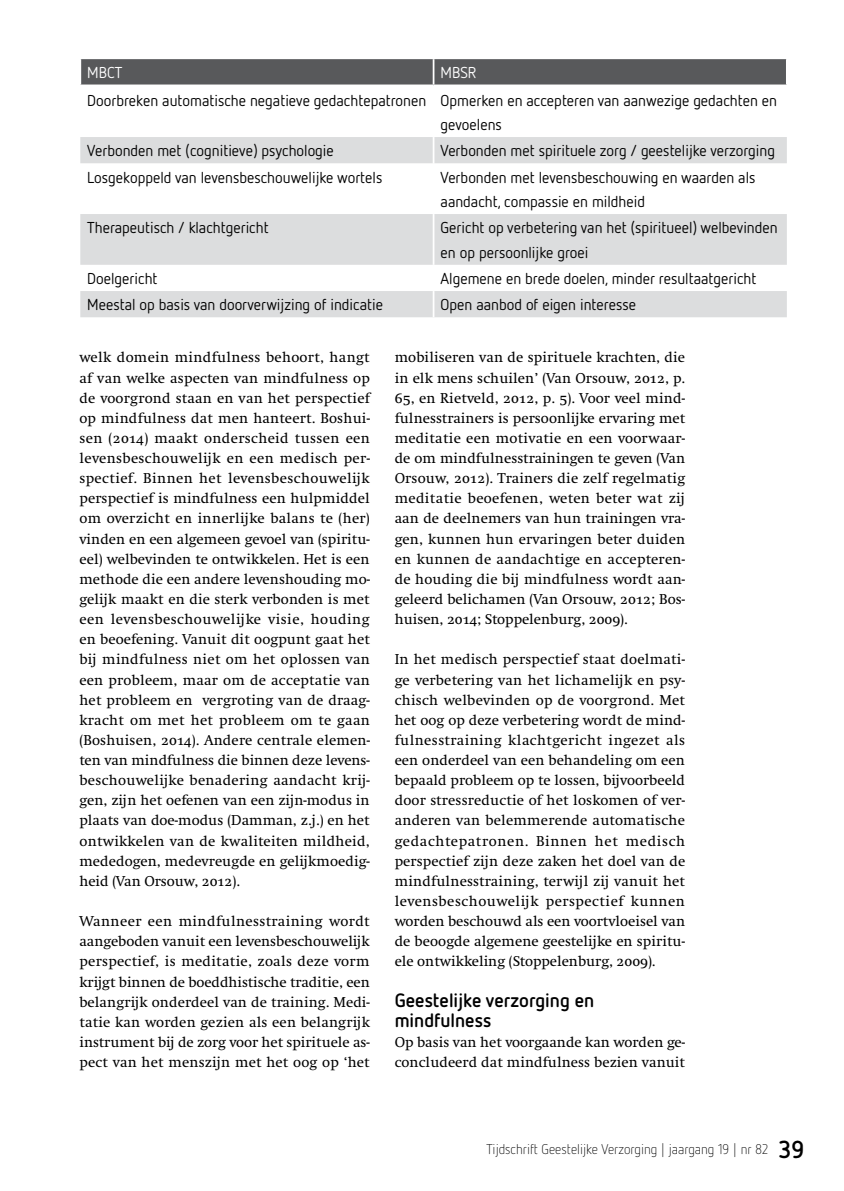
<style>
.page{position:relative;width:844px;height:1191px;background:#fff}
.page>*{position:absolute;margin:0;border:0;box-sizing:border-box;transform-origin:0 0}
.t1{font:700 19.25px/20.1px "Netto OT";color:#000}
.t2{font:15.75px/24.5px "Netto OT";color:#000}
.t3{font:15.75px "Netto OT";color:#fff}
.t4{font:14.88px/20.1px "Swift ISE";color:#000;text-align:justify}
.t5{font:300 14px "Netto OT";color:#000}
.s1{font-weight:700;font-size:24.5px}
</style>
<div class="page">
<div style="left:81px;top:59px;width:704px;height:25px;background:#58595b"></div>
<svg style="left:80px;top:137px;width:706px;height:180px;fill:#dcddde"></svg>
<hr style="left:432px;top:59px;width:2px;height:25px;background:#fff">
<hr style="left:432px;top:137px;width:2px;height:26px;background:#fff">
<hr style="left:432px;top:163px;width:2px;height:51px;background:#fff">
<hr style="left:432px;top:214px;width:2px;height:51px;background:#fff">
<hr style="left:432px;top:265px;width:2px;height:26px;background:#fff">
<hr style="left:432px;top:291px;width:2px;height:26px;background:#fff">
<p class="t3" style="left:87px;top:63px;width:37px">MBCT</p>
<p class="t3" style="left:440px;top:63px;width:37px">MBSR</p>
<p class="t2" style="left:440px;top:87px;width:338px;text-indent:-353px">Doorbreken automatische negatieve gedachtepatronen Opmerken en accepteren van aanwezige gedachten en gevoelens</p>
<p class="t2" style="left:87px;top:138px;width:248px">Verbonden met (cognitieve) psychologie</p>
<p class="t2" style="left:440px;top:138px;width:336px">Verbonden met spirituele zorg / geestelijke verzorging</p>
<p class="t2" style="left:87px;top:164px;width:296px">Losgekoppeld van levensbeschouwelijke wortels</p>
<p class="t2" style="left:440px;top:164px;width:316px">Verbonden met levensbeschouwing en waarden als aandacht, compassie en mildheid</p>
<p class="t2" style="left:87px;top:215px;width:183px">Therapeutisch / klachtgericht</p>
<p class="t2" style="left:440px;top:215px;width:338px">Gericht op verbetering van het (spiritueel) welbevinden en op persoonlijke groei</p>
<p class="t2" style="left:87px;top:266px;width:72px">Doelgericht</p>
<p class="t2" style="left:440px;top:266px;width:317px">Algemene en brede doelen, minder resultaatgericht</p>
<p class="t2" style="left:87px;top:292px;width:297px">Meestal op basis van doorverwijzing of indicatie</p>
<p class="t2" style="left:440px;top:292px;width:197px">Open aanbod of eigen interesse</p>
<p class="t4" style="left:79px;top:348px;width:292px">welk domein mindfulness behoort, hangt af van welke aspecten van mindfulness op de voorgrond staan en van het perspectief op mindfulness dat men hanteert. Boshui&shy;sen (2014) maakt onderscheid tussen een levensbeschouwelijk en een medisch per&shy;spectief. Binnen het levensbeschouwelijk perspectief is mindfulness een hulpmiddel om overzicht en innerlijke balans te (her) vinden en een algemeen gevoel van (spiritu&shy;eel) welbevinden te ontwikkelen. Het is een methode die een andere levenshouding mo&shy;gelijk maakt en die sterk verbonden is met een levensbeschouwelijke visie, houding en beoefening. Vanuit dit oogpunt gaat het bij mindfulness niet om het oplossen van een probleem, maar om de acceptatie van het probleem en vergroting van de draag&shy;kracht om met het probleem om te gaan (Boshuisen, 2014). Andere centrale elemen&shy;ten van mindfulness die binnen deze levens&shy;beschouwelijke benadering aandacht krij&shy;gen, zijn het oefenen van een zijn-modus in plaats van doe-modus (Damman, z.j.) en het ontwikkelen van de kwaliteiten mildheid, mededogen, medevreugde en gelijkmoedig&shy;heid (Van Orsouw, 2012).</p>
<p class="t4" style="left:79px;top:911px;width:292px">Wanneer een mindfulnesstraining wordt aangeboden vanuit een levensbeschouwelijk perspectief, is meditatie, zoals deze vorm krijgt binnen de boeddhistische traditie, een belangrijk onderdeel van de training. Medi&shy;tatie kan worden gezien als een belangrijk instrument bij de zorg voor het spirituele as&shy;pect van het menszijn met het oog op ‘het</p>
<p class="t4" style="left:394px;top:348px;width:292px">mobiliseren van de spirituele krachten, die in elk mens schuilen’ (Van Orsouw, 2012, p.<br>65, en Rietveld, 2012, p. 5). Voor veel mind&shy;fulnesstrainers is persoonlijke ervaring met meditatie een motivatie en een voorwaar&shy;de om mindfulnesstrainingen te geven (Van Orsouw, 2012). Trainers die zelf regelmatig meditatie beoefenen, weten beter wat zij aan de deelnemers van hun trainingen vra&shy;gen, kunnen hun ervaringen beter duiden en kunnen de aandachtige en accepteren&shy;de houding die bij mindfulness wordt aan&shy;geleerd belichamen (Van Orsouw, 2012; Bos&shy;huisen, 2014; Stoppelenburg, 2009).</p>
<p class="t4" style="left:394px;top:650px;width:292px">In het medisch perspectief staat doelmati&shy;ge verbetering van het lichamelijk en psy&shy;chisch welbevinden op de voorgrond. Met het oog op deze verbetering wordt de mind&shy;fulnesstraining klachtgericht ingezet als een onderdeel van een behandeling om een bepaald probleem op te lossen, bijvoorbeeld door stressreductie of het loskomen of ver&shy;anderen van belemmerende automatische gedachtepatronen. Binnen het medisch perspectief zijn deze zaken het doel van de mindfulnesstraining, terwijl zij vanuit het levensbeschouwelijk perspectief kunnen worden beschouwd als een voortvloeisel van de beoogde algemene geestelijke en spiritu&shy;ele ontwikkeling (Stoppelenburg, 2009).</p>
<p class="t1" style="left:394px;top:989px;width:201px">Geestelijke verzorging en mindfulness</p>
<p class="t4" style="left:394px;top:1032px;width:292px">Op basis van het voorgaande kan worden ge&shy;concludeerd dat mindfulness bezien vanuit</p>
<p class="t5" style="left:486px;top:1140px;width:319px">Tijdschrift Geestelijke Verzorging | jaargang 19 | nr 82 <span class="s1">39</span></p>
</div>
